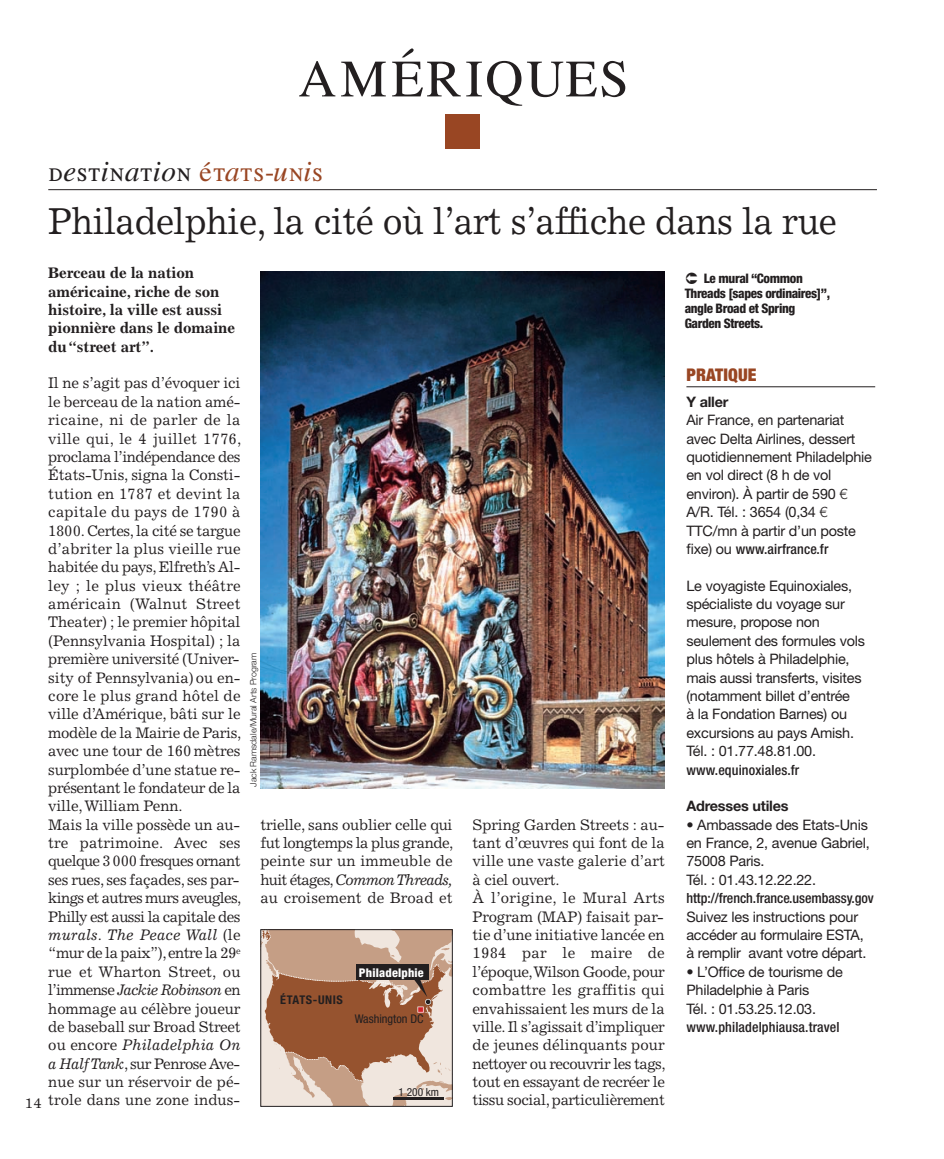
<style>
.page{position:relative;width:944px;height:1159px;background:#fff}
.page>*{position:absolute;margin:0;border:0;box-sizing:border-box;transform-origin:0 0}
.t1{font:52.5px "Will Grace";letter-spacing:.05em;color:#231f20}
.t2{font:37.62px "Excelsior LT Std";letter-spacing:-.015em;color:#231f20;scale:.95 1}
.t3{font:28px "Will Grace";letter-spacing:.025em;color:#231f20}
.t4{font:900 condensed 17.5px "Helvetica Neue LT Std";letter-spacing:.01em;color:#994623}
.t5{font:15.4px/18.4px "Excelsior LT Std";letter-spacing:-.01em;color:#231f20}
.t6{font:700 15.4px/18.4px "Excelsior LT Std";letter-spacing:-.01em;color:#231f20}
.t7{font:14.35px/18.4px "Helvetica Neue LT Std";letter-spacing:-.015em;color:#231f20}
.t8{font:700 14.35px "Helvetica Neue LT Std";letter-spacing:-.015em;color:#231f20}
.t9{font:500 condensed 14px "Helvetica Neue LT Std";letter-spacing:.01em;color:#231f20}
.t10{font:14px "Excelsior LT Std";color:#231f20;scale:1.1 1}
.t11{font:800 condensed 13.12px/14.9px "Helvetica Neue LT Std";letter-spacing:-.03em;color:#231f20}
.t12{font:800 condensed 12.08px "Helvetica Neue LT Std";letter-spacing:.015em;color:#fff}
.t13{font:condensed 12.08px "Helvetica Neue LT Std";color:#231f20}
.t14{font:700 condensed 12.08px "Helvetica Neue LT Std";letter-spacing:.05em;color:#231f20}
.t15{font:condensed 11.2px "Helvetica Neue LT Std";color:#231f20}
.t16{font:300 8.75px "Helvetica Neue LT Std";color:#231f20}
.s1{font-family:"Times";color:#994623}
.s2{color:#994623}
.s3{font-style:italic}
.s4{font-weight:700}
.s5{font-weight:300}
.s6{font-weight:400;font-stretch:normal;font-size:14.35px}
</style>
<div class="page">
<img style="left:48px;top:114px;width:829px;height:993px">
<svg style="left:686px;top:272px;width:11px;height:12px"></svg>
<p class="t1" style="left:299px;top:48px;width:329px">AMÉRIQUES</p>
<p class="t3" style="left:48px;top:155px;width:276px">destination <span class="s1">é</span><span class="s2">tats-unis</span></p>
<p class="t2" style="left:48px;top:206px;width:831px">Philadelphie, la cité où l’art s’affiche dans la rue</p>
<p class="t6" style="left:48px;top:263px;width:188px">Berceau de la nation américaine, riche de son histoire, la ville est aussi pionnière dans le domaine du “street art”.</p>
<p class="t5" style="left:48px;top:375px;width:194px">Il ne s’agit pas d’évoquer ici le berceau de la nation amé&shy;ricaine, ni de parler de la ville qui, le 4 juillet 1776, proclama l’indépendance des<br>États-Unis, signa la Consti&shy;tution en 1787 et devint la capitale du pays de 1790 à<br>1800. Certes, la cité se targue d’abriter la plus vieille rue habitée du pays, Elfreth’s Al&shy;ley ; le plus vieux théâtre américain (Walnut Street<br>Theater) ; le premier hôpital (Pennsylvania Hospital) ; la première université (Univer&shy;sity of Pennsylvania) ou en&shy;core le plus grand hôtel de ville d’Amérique, bâti sur le modèle de la Mairie de Paris, avec une tour de 160 mètres surplombée d’une statue re&shy;présentant le fondateur de la ville, William Penn.<br>Mais la ville possède un au&shy;tre patrimoine. Avec ses quelque 3000 fresques ornant ses rues, ses façades, ses par&shy;kings et autres murs aveugles,<br>Philly est aussi la capitale des <span class="s3">murals</span>. <span class="s3">The Peace Wall</span> (le “mur de la paix”), entre la 29<sup>e </sup>rue et Wharton Street, ou l’immense <span class="s3">Jackie Robinson</span> en hommage au célèbre joueur de baseball sur Broad Street ou encore <span class="s3">Philadelphia On a Half Tank</span>, sur Penrose Ave&shy;nue sur un réservoir de pé&shy;trole dans une zone indus-</p>
<p class="t11" style="left:684px;top:272px;width:147px;text-indent:19px">Le mural “Common<br>Threads [sapes ordinaires]”, angle Broad et Spring<br>Garden Streets.</p>
<p class="t4" style="left:686px;top:365px;width:72px">PRATIQUE</p>
<p class="t7" style="left:686px;top:394px;width:187px"><span class="s4">Y aller<br></span>Air France, en partenariat avec Delta Airlines, dessert quotidiennement Philadelphie en vol direct (8 h de vol environ). À partir de 590 <span class="s5">€<br></span>A/R. Tél. : 3654 (0,34 <span class="s5">€<br></span>TTC/mn à partir d’un poste</p>
<p class="t9" style="left:686px;top:544px;width:143px"><span class="s6">fixe) ou</span> www.airfrance.fr</p>
<p class="t7" style="left:686px;top:578px;width:180px">Le voyagiste Equinoxiales, spécialiste du voyage sur mesure, propose non seulement des formules vols plus hôtels à Philadelphie, mais aussi transferts, visites (notamment billet d’entrée<br>à la Fondation Barnes) ou excursions au pays Amish.<br>Tél. : 01.77.48.81.00.</p>
<p class="t9" style="left:686px;top:764px;width:114px">www.equinoxiales.fr</p>
<p class="t8" style="left:686px;top:798px;width:104px">Adresses utiles</p>
<p class="t7" style="left:686px;top:816px;width:185px">• Ambassade des Etats-Unis en France, 2, avenue Gabriel,<br>75008 Paris.<br>Tél. : 01.43.12.22.22.</p>
<p class="t9" style="left:686px;top:893px;width:189px">http://french.france.usembassy.gov</p>
<p class="t7" style="left:686px;top:908px;width:181px">Suivez les instructions pour accéder au formulaire ESTA, à remplir avant votre départ.</p>
<p class="t7" style="left:686px;top:963px;width:158px">• L’Office de tourisme de<br>Philadelphie à Paris<br>Tél. : 01.53.25.12.03.</p>
<p class="t9" style="left:686px;top:1021px;width:155px">www.philadelphiausa.travel</p>
<p class="t16" style="left:250px;top:786px;width:136px;rotate:-90deg">Jack Ramsdale/Mural Arts Program</p>
<p class="t5" style="left:260px;top:816px;width:194px;text-align:justify">trielle, sans oublier celle qui fut longtemps la plus grande, peinte sur un immeuble de huit étages, <span class="s3">Common Threads, </span>au croisement de Broad et</p>
<p class="t5" style="left:472px;top:816px;width:194px">Spring Garden Streets : au&shy;tant d’œuvres qui font de la ville une vaste galerie d’art à ciel ouvert.<br>À l’origine, le Mural Arts<br>Program (MAP) faisait par&shy;tie d’une initiative lancée en<br>1984 par le maire de l’époque, Wilson Goode, pour combattre les graffitis qui envahissaient les murs de la ville. Il s’agissait d’impliquer de jeunes délinquants pour nettoyer ou recouvrir les tags, tout en essayant de recréer le</p>
<p class="t12" style="left:359px;top:965px;width:66px">Philadelphie</p>
<p class="t13" style="left:355px;top:1012px;width:70px">Washington DC</p>
<p class="t14" style="left:280px;top:993px;width:64px">ÉTATS-UNIS</p>
<p class="t15" style="left:398px;top:1085px;width:42px">1 200 km</p>
<p class="t10" style="left:25px;top:1097px;width:17px">14</p>
<p class="t5" style="left:472px;top:1092px;width:194px">tissu social, particulièrement</p>
</div>
